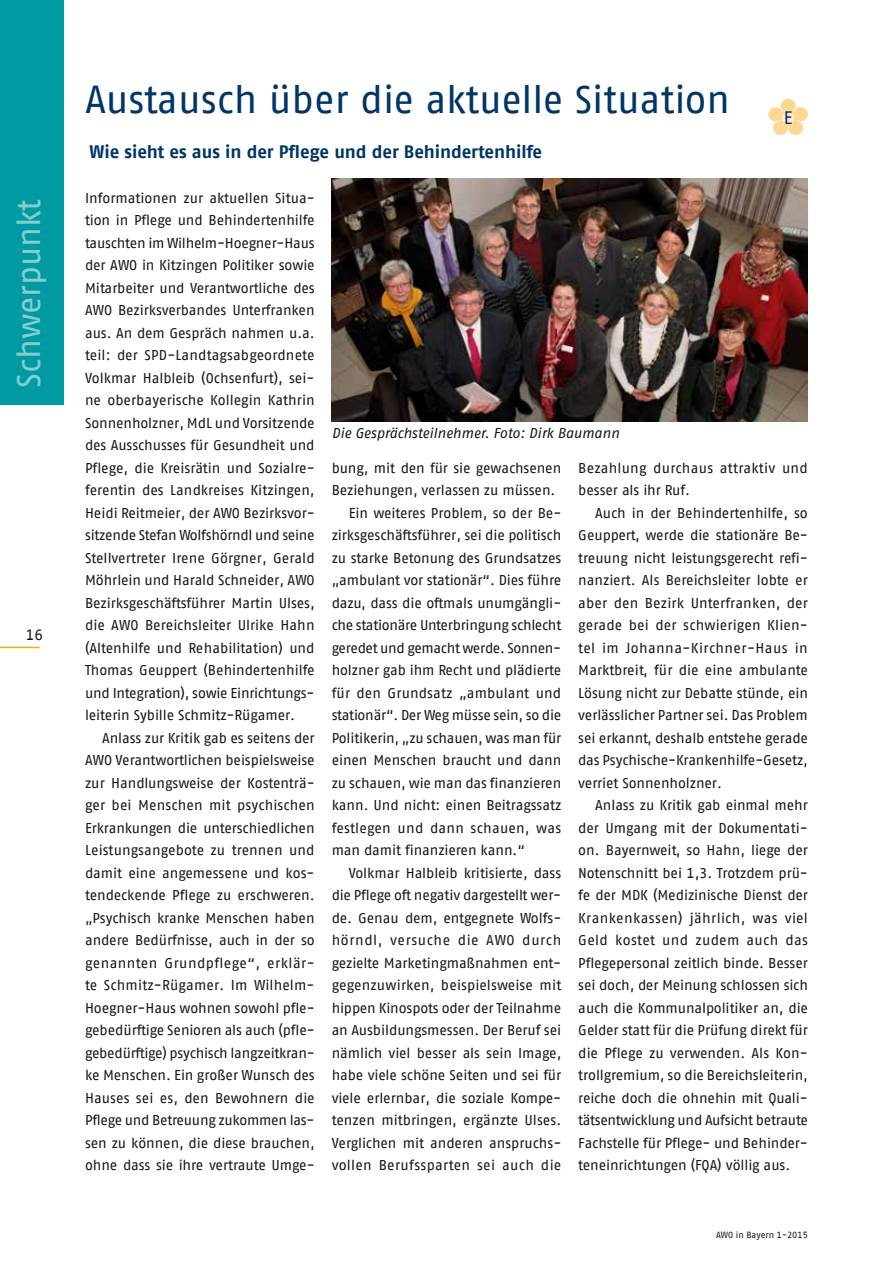
<style>
.page{position:relative;width:893px;height:1263px;background:#fff}
.page>*{position:absolute;margin:0;border:0;box-sizing:border-box;transform-origin:0 0}
.t1{font:39px "AWO Fago Office";color:#003568}
.t2{font:33px "AWO Fago Office";letter-spacing:-.005em;color:#86cdd2}
.t3{font:700 18px "AWO Fago Office";letter-spacing:-.005em;color:#003568}
.t4{font:18px "AWO Fago Office";color:#003568}
.t5{font:15px "AWO Fago Office";color:#181716}
.t6{font:14.25px/22.5px "AWO Fago Office";letter-spacing:-.005em;color:#181716;text-align:justify}
.t7{font:italic 14.25px "AWO Fago Office";letter-spacing:-.005em;color:#181716}
.t8{font:14.25px "AWO Fago Office";letter-spacing:.025em;color:#181716}
.t9{font:14.25px "AWO Fago Office";letter-spacing:.015em;color:#181716}
.t10{font:14.25px "AWO Fago Office";letter-spacing:.045em;color:#181716}
.t11{font:9px "AWO Fago Office";color:#181716}
</style>
<div class="page">
<hr style="left:0;top:647px;width:40px;height:1px;background:#f9b000">
<div style="left:0;top:0;width:64px;height:405px;background:#009aa3"></div>
<img style="left:332px;top:178px;width:476px;height:243px">
<svg style="left:768px;top:99px;width:40px;height:36px"></svg>
<div style="left:782px;top:112px;width:12px;height:12px;background:#ffecca;border-radius:50%"></div>
<h1 class="t1" style="left:85px;top:77px;width:646px">Austausch über die aktuelle Situation</h1>
<p class="t3" style="left:90px;top:141px;width:454px">Wie sieht es aus in der Pflege und der Behindertenhilfe</p>
<p class="t4" style="left:784px;top:107px;width:10px">E</p>
<h2 class="t2" style="left:10px;top:388px;width:190px;rotate:-90deg">Schwerpunkt</h2>
<p class="t6" style="left:85px;top:186px;width:231px">Informationen zur aktuellen Situa&shy;tion in Pflege und Behindertenhilfe tauschten im Wilhelm-Hoegner-Haus der AWO in Kitzingen Politiker sowie Mitarbeiter und Verantwortliche des AWO Bezirksverbandes Unterfranken aus. An dem Gespräch nahmen u.a. teil: der SPD-Landtagsabgeordnete Volkmar Halbleib (Ochsenfurt), sei&shy;ne oberbayerische Kollegin Kathrin Sonnenholzner, MdL und Vorsitzende des Ausschusses für Gesundheit und Pflege, die Kreisrätin und Sozialre&shy;ferentin des Landkreises Kitzingen, Heidi Reitmeier, der AWO Bezirksvor&shy;sitzende Stefan Wolfshörndl und seine Stellvertreter Irene Görgner, Gerald Möhrlein und Harald Schneider, AWO Bezirksgeschäftsführer Martin Ulses, die AWO Bereichsleiter Ulrike Hahn (Altenhilfe und Rehabilitation) und Thomas Geuppert (Behindertenhilfe und Integration), sowie Einrichtungs&shy;leiterin Sybille Schmitz-Rügamer.</p>
<p class="t6" style="left:85px;top:726px;width:231px;text-indent:17px">Anlass zur Kritik gab es seitens der AWO Verantwortlichen beispielsweise zur Handlungsweise der Kostenträ&shy;ger bei Menschen mit psychischen Erkrankungen die unterschiedlichen Leistungsangebote zu trennen und damit eine angemessene und kos&shy;tendeckende Pflege zu erschweren. „Psychisch kranke Menschen haben andere Bedürfnisse, auch in der so genannten Grundpflege“, erklär&shy;te Schmitz-Rügamer. Im Wilhelm-Hoegner-Haus wohnen sowohl pfle&shy;gebedürftige Senioren als auch (pfle&shy;gebedürftige) psychisch langzeitkran&shy;ke Menschen. Ein großer Wunsch des Hauses sei es, den Bewohnern die Pflege und Betreuung zukommen las&shy;sen zu können, die diese brauchen, ohne dass sie ihre vertraute Umge-</p>
<p class="t5" style="left:26px;top:626px;width:19px">16</p>
<p class="t7" style="left:332px;top:424px;width:289px">Die Gesprächsteilnehmer. Foto: Dirk Baumann</p>
<p class="t6" style="left:332px;top:456px;width:231px">bung, mit den für sie gewachsenen</p>
<p class="t6" style="left:332px;top:479px;width:225px">Beziehungen, verlassen zu müssen.</p>
<p class="t6" style="left:349px;top:501px;width:214px">Ein weiteres Problem, so der Be-</p>
<p class="t6" style="left:332px;top:524px;width:231px">zirksgeschäftsführer, sei die politisch</p>
<p class="t6" style="left:332px;top:546px;width:231px">zu starke Betonung des Grundsatzes</p>
<p class="t6" style="left:332px;top:569px;width:231px">„ambulant vor stationär“. Dies führe</p>
<p class="t6" style="left:332px;top:591px;width:231px">dazu, dass die oftmals unumgängli-</p>
<p class="t6" style="left:332px;top:614px;width:231px">che stationäre Unterbringung schlecht</p>
<p class="t6" style="left:332px;top:636px;width:231px">geredet und gemacht werde. Sonnen-</p>
<p class="t6" style="left:332px;top:659px;width:231px">holzner gab ihm Recht und plädierte</p>
<p class="t6" style="left:332px;top:681px;width:231px">für den Grundsatz „ambulant und</p>
<p class="t6" style="left:332px;top:704px;width:231px">stationär“. Der Weg müsse sein, so die</p>
<p class="t6" style="left:332px;top:726px;width:231px">Politikerin, „zu schauen, was man für</p>
<p class="t6" style="left:332px;top:749px;width:231px">einen Menschen braucht und dann</p>
<p class="t6" style="left:332px;top:771px;width:231px">zu schauen, wie man das finanzieren</p>
<p class="t6" style="left:332px;top:794px;width:231px">kann. Und nicht: einen Beitragssatz</p>
<p class="t9" style="left:332px;top:820px;width:231px">festlegen und dann schauen, was</p>
<p class="t6" style="left:332px;top:839px;width:195px">man damit finanzieren kann.“</p>
<p class="t6" style="left:349px;top:861px;width:214px">Volkmar Halbleib kritisierte, dass</p>
<p class="t6" style="left:332px;top:884px;width:231px">die Pflege oft negativ dargestellt wer-</p>
<p class="t6" style="left:332px;top:906px;width:231px">de. Genau dem, entgegnete Wolfs-</p>
<p class="t10" style="left:332px;top:932px;width:231px">hörndl, versuche die AWO durch</p>
<p class="t6" style="left:332px;top:951px;width:231px">gezielte Marketingmaßnahmen ent-</p>
<p class="t6" style="left:332px;top:974px;width:231px">gegenzuwirken, beispielsweise mit</p>
<p class="t6" style="left:332px;top:996px;width:231px">hippen Kinospots oder der Teilnahme</p>
<p class="t6" style="left:332px;top:1019px;width:231px">an Ausbildungsmessen. Der Beruf sei</p>
<p class="t6" style="left:332px;top:1041px;width:231px">nämlich viel besser als sein Image,</p>
<p class="t6" style="left:332px;top:1064px;width:231px">habe viele schöne Seiten und sei für</p>
<p class="t6" style="left:332px;top:1086px;width:231px">viele erlernbar, die soziale Kompe-</p>
<p class="t6" style="left:332px;top:1109px;width:231px">tenzen mitbringen, ergänzte Ulses.</p>
<p class="t6" style="left:332px;top:1131px;width:231px">Verglichen mit anderen anspruchs-</p>
<p class="t8" style="left:332px;top:1157px;width:231px">vollen Berufssparten sei auch die</p>
<p class="t6" style="left:578px;top:456px;width:231px">Bezahlung durchaus attraktiv und besser als ihr Ruf.</p>
<p class="t6" style="left:578px;top:501px;width:231px;text-indent:17px">Auch in der Behindertenhilfe, so Geuppert, werde die stationäre Be&shy;treuung nicht leistungsgerecht refi&shy;nanziert. Als Bereichsleiter lobte er aber den Bezirk Unterfranken, der gerade bei der schwierigen Klien&shy;tel im Johanna-Kirchner-Haus in Marktbreit, für die eine ambulante Lösung nicht zur Debatte stünde, ein verlässlicher Partner sei. Das Problem sei erkannt, deshalb entstehe gerade das Psychische-Krankenhilfe-Gesetz, verriet Sonnenholzner.</p>
<p class="t6" style="left:578px;top:794px;width:231px;text-align:left;text-indent:17px">Anlass zu Kritik gab einmal mehr der Umgang mit der Dokumentati&shy;on. Bayernweit, so Hahn, liege der Notenschnitt bei 1,3. Trotzdem prü&shy;fe der MDK (Medizinische Dienst der Krankenkassen) jährlich, was viel Geld kostet und zudem auch das Pflegepersonal zeitlich binde. Besser sei doch, der Meinung schlossen sich auch die Kommunalpolitiker an, die Gelder statt für die Prüfung direkt für die Pflege zu verwenden. Als Kon&shy;trollgremium, so die Bereichsleiterin, reiche doch die ohnehin mit Quali&shy;tätsentwicklung und Aufsicht betraute Fachstelle für Pflege- und Behinder&shy;teneinrichtungen (FQA) völlig aus.</p>
<p class="t11" style="left:716px;top:1230px;width:93px">AWO in Bayern 1-2015</p>
</div>
